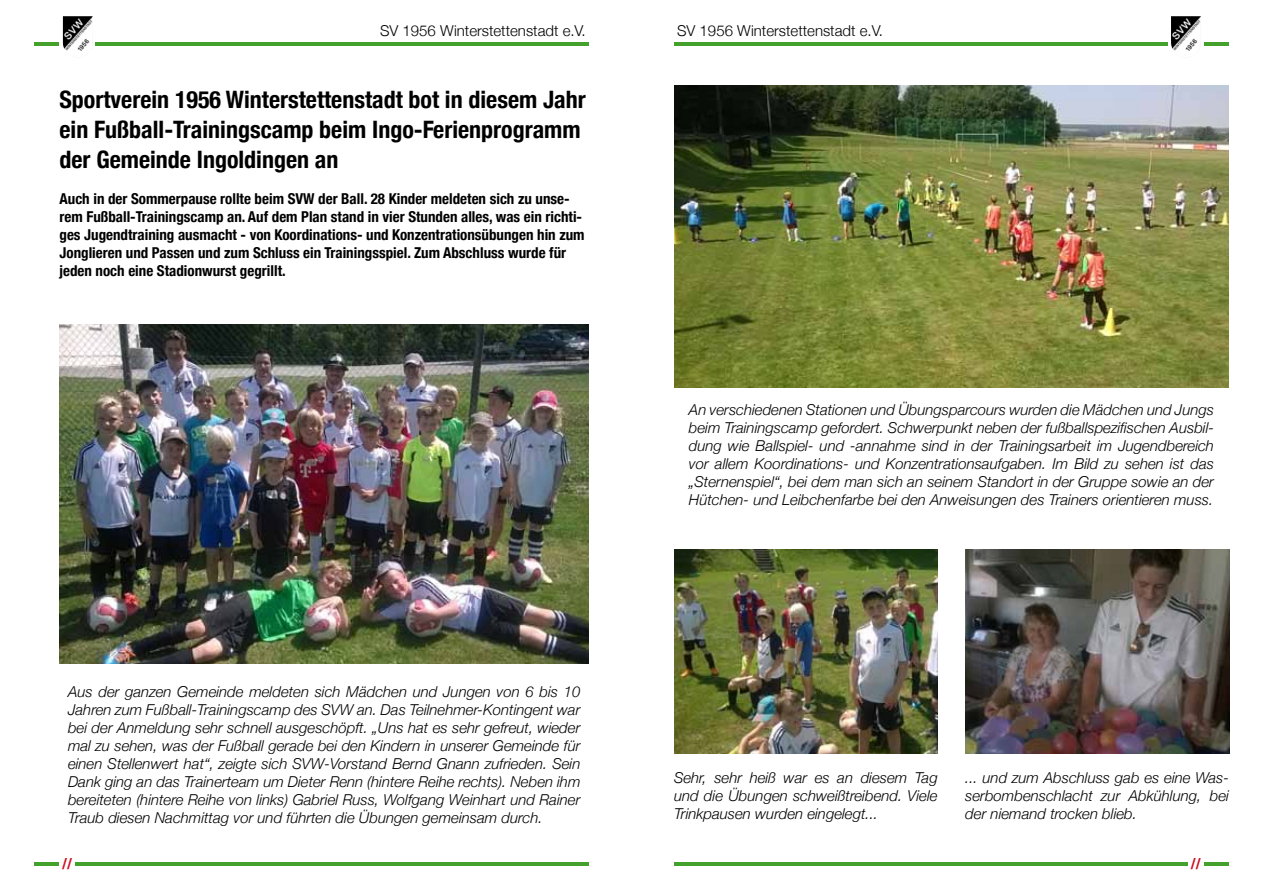
<style>
.page{position:relative;width:1263px;height:893px;background:#fff}
.page>*{position:absolute;margin:0;border:0;box-sizing:border-box;transform-origin:0 0}
.t1{font:700 condensed 24px/30px "Helvetica Neue";color:#000}
.t2{font:italic 300 15px/18px "Helvetica Neue";color:#000;text-align:justify}
.t3{font:700 condensed 15px/18px "Helvetica Neue";color:#000}
.t4{font:300 15px "Helvetica Neue";color:#000}
.t5{font:700 condensed 15px "Helvetica Neue";color:#cd0f1f}
</style>
<div class="page">
<hr style="left:34px;top:43px;width:555px;height:3px;background:#44a12b">
<svg style="left:60px;top:16px;width:35px;height:35px"></svg>
<img style="left:63px;top:16px;width:3px;height:35px">
<hr style="left:674px;top:43px;width:555px;height:3px;background:#44a12b">
<svg style="left:1168px;top:16px;width:35px;height:35px"></svg>
<img style="left:1171px;top:16px;width:3px;height:35px">
<hr style="left:34px;top:862px;width:555px;height:3px;background:#44a12b">
<div style="left:60px;top:855px;width:15px;height:19px;background:#fff"></div>
<hr style="left:674px;top:862px;width:555px;height:3px;background:#44a12b">
<div style="left:1188px;top:855px;width:15px;height:19px;background:#fff"></div>
<img style="left:674px;top:549px;width:264px;height:204px">
<img style="left:60px;top:325px;width:529px;height:338px">
<img style="left:674px;top:85px;width:555px;height:302px">
<img style="left:966px;top:549px;width:263px;height:204px">
<p class="t4" style="left:380px;top:18px;width:207px">SV 1956 Winterstettenstadt e.V.</p>
<p class="t4" style="left:677px;top:18px;width:207px">SV 1956 Winterstettenstadt e.V.</p>
<h1 class="t1" style="left:60px;top:83px;width:528px">Sportverein 1956 Winterstettenstadt bot in diesem Jahr ein Fußball-Trainingscamp beim Ingo-Ferienprogramm der Gemeinde Ingoldingen an</h1>
<p class="t3" style="left:60px;top:189px;width:527px">Auch in der Sommerpause rollte beim SVW der Ball. 28 Kinder meldeten sich zu unse&shy;rem Fußball-Trainingscamp an. Auf dem Plan stand in vier Stunden alles, was ein richti&shy;ges Jugendtraining ausmacht - von Koordinations- und Konzentrationsübungen hin zum Jonglieren und Passen und zum Schluss ein Trainingsspiel. Zum Abschluss wurde für jeden noch eine Stadionwurst gegrillt.</p>
<p class="t2" style="left:68px;top:681px;width:514px">Aus der ganzen Gemeinde meldeten sich Mädchen und Jungen von 6 bis 10<br>Jahren zum Fußball-Trainingscamp des SVW an. Das Teilnehmer-Kontingent war bei der Anmeldung sehr schnell ausgeschöpft. „Uns hat es sehr gefreut, wieder mal zu sehen, was der Fußball gerade bei den Kindern in unserer Gemeinde für einen Stellenwert hat“, zeigte sich SVW-Vorstand Bernd Gnann zufrieden. Sein Dank ging an das Trainerteam um Dieter Renn (hintere Reihe rechts). Neben ihm bereiteten (hintere Reihe von links) Gabriel Russ, Wolfgang Weinhart und Rainer Traub diesen Nachmittag vor und führten die Übungen gemeinsam durch.</p>
<p class="t2" style="left:689px;top:400px;width:527px">An verschiedenen Stationen und Übungsparcours wurden die Mädchen und Jungs beim Trainingscamp gefordert. Schwerpunkt neben der fußballspezifischen Ausbil&shy;dung wie Ballspiel- und -annahme sind in der Trainingsarbeit im Jugendbereich vor allem Koordinations- und Konzentrationsaufgaben. Im Bild zu sehen ist das „Sternenspiel“, bei dem man sich an seinem Standort in der Gruppe sowie an der Hütchen- und Leibchenfarbe bei den Anweisungen des Trainers orientieren muss.</p>
<p class="t2" style="left:674px;top:767px;width:265px">Sehr, sehr heiß war es an diesem Tag und die Übungen schweißtreibend. Viele Trinkpausen wurden eingelegt...</p>
<p class="t2" style="left:965px;top:767px;width:265px">... und zum Abschluss gab es eine Was&shy;serbombenschlacht zur Abkühlung, bei der niemand trocken blieb.</p>
<p class="t5" style="left:62px;top:851px;width:11px">//</p>
<p class="t5" style="left:1191px;top:851px;width:11px">//</p>
</div>
